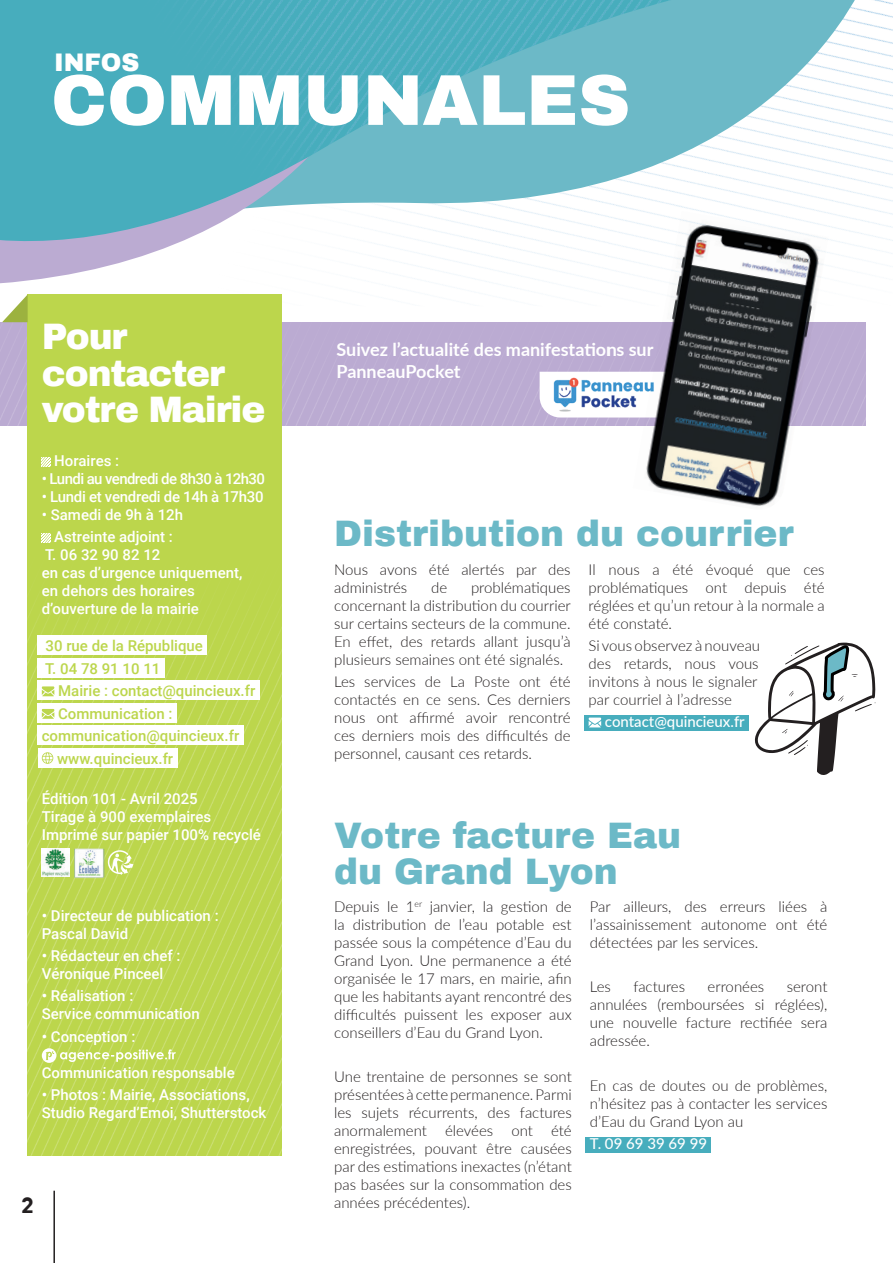
<style>
.page{position:relative;width:893px;height:1263px;background:#fff}
.page>*{position:absolute;margin:0;border:0;box-sizing:border-box;transform-origin:0 0}
.t1{font:900 72px "Archivo";color:#fff}
.t2{font:900 36px/36px "Archivo";color:#6cb9c7}
.t3{font:900 36px/36px "Archivo";letter-spacing:-.03em;color:#fff}
.t4{font:900 24.9px "Archivo";color:#fff}
.t5{font:700 21px "Arvo";color:#231f20}
.t6{font:700 18px/21.6px "Lato";color:#fff}
.t7{font:300 15px/18px "Lato";color:#231f20;text-align:justify}
.t8{font:500 15px/18px "Roboto";color:#fff}
.t9{font:500 15px/22.5px "Roboto";color:#bcd64c}
.t10{font:500 15px "Lato";color:#fff}
.t11{font:500 15px "Roboto";letter-spacing:-.04em;color:#fff}
.t12{font:500 15px "Roboto";letter-spacing:-.02em;color:#fff}
.s1{font-weight:700}
</style>
<div class="page">
<div style="left:0;top:322px;width:865px;height:104px;background:#bbabd2"></div>
<hr style="left:53px;top:1191px;width:2px;height:72px;background:#231f20">
<svg style="left:372px;top:0;width:496px;height:280px"></svg>
<svg style="left:0;top:250px;width:367px;height:112px"></svg>
<div style="left:584px;top:715px;width:165px;height:15px;background:#47adbd"></div>
<svg style="left:589px;top:718px;width:12px;height:9px"></svg>
<div style="left:586px;top:1137px;width:125px;height:15px;background:#47adbd"></div>
<img style="left:28px;top:294px;width:254px;height:862px">
<div style="left:38px;top:635px;width:169px;height:20px;background:#fff"></div>
<div style="left:38px;top:658px;width:127px;height:20px;background:#fff"></div>
<div style="left:38px;top:680px;width:222px;height:20px;background:#fff"></div>
<div style="left:38px;top:703px;width:139px;height:20px;background:#fff"></div>
<div style="left:38px;top:725px;width:206px;height:20px;background:#fff"></div>
<div style="left:38px;top:748px;width:140px;height:20px;background:#fff"></div>
<svg style="left:42px;top:458px;width:9px;height:8px"></svg>
<svg style="left:42px;top:534px;width:9px;height:8px"></svg>
<svg style="left:42px;top:686px;width:12px;height:10px"></svg>
<svg style="left:42px;top:709px;width:12px;height:10px"></svg>
<svg style="left:42px;top:752px;width:11px;height:12px"></svg>
<img style="left:42px;top:849px;width:28px;height:27px">
<img style="left:73px;top:847px;width:31px;height:31px">
<svg style="left:108px;top:850px;width:25px;height:25px"></svg>
<svg style="left:42px;top:1048px;width:134px;height:15px"></svg>
<svg style="left:0;top:0;width:821px;height:250px"></svg>
<img style="left:0;top:0;width:671px;height:244px">
<svg style="left:540px;top:230px;width:93px;height:196px"></svg>
<img style="left:633px;top:211px;width:195px;height:295px">
<svg style="left:2px;top:294px;width:26px;height:28px"></svg>
<img style="left:551px;top:373px;width:107px;height:43px">
<svg style="left:754px;top:642px;width:122px;height:133px"></svg>
<h3 class="t4" style="left:54px;top:47px;width:87px">INFOS</h3>
<h1 class="t1" style="left:51px;top:56px;width:581px">COMMUNALES</h1>
<h2 class="t3" style="left:42px;top:319px;width:225px">Pour contacter votre Mairie</h2>
<p class="t8" style="left:54px;top:451px;width:66px">Horaires :</p>
<p class="t11" style="left:42px;top:468px;width:225px">• Lundi au vendredi de 8h30 à 12h30</p>
<p class="t12" style="left:42px;top:486px;width:223px">• Lundi et vendredi de 14h à 17h30</p>
<p class="t8" style="left:42px;top:503px;width:143px;line-height:22.2px;text-align:center">• Samedi de 9h à 12h<br>Astreinte adjoint :</p>
<p class="t8" style="left:42px;top:545px;width:202px">T. 06 32 90 82 12<br>en cas d’urgence uniquement, en dehors des horaires d’ouverture de la mairie</p>
<p class="t9" style="left:45px;top:634px;width:159px">30 rue de la République<br>T. 04 78 91 10 11</p>
<p class="t9" style="left:58px;top:679px;width:199px">Mairie : contact@quincieux.fr</p>
<p class="t9" style="left:58px;top:702px;width:116px">Communication :</p>
<p class="t9" style="left:42px;top:724px;width:199px">communication@quincieux.fr</p>
<p class="t9" style="left:57px;top:747px;width:118px">www.quincieux.fr</p>
<p class="t8" style="left:42px;top:789px;width:221px">Édition 101 - Avril 2025<br>Tirage à 900 exemplaires<br>Imprimé sur papier 100% recyclé</p>
<p class="t8" style="left:42px;top:906px;width:178px"><span class="s1">•</span> Directeur de publication :<br>Pascal David</p>
<p class="t8" style="left:42px;top:946px;width:140px"><span class="s1">•</span> Rédacteur en chef :<br>Véronique Pinceel</p>
<p class="t8" style="left:42px;top:986px;width:160px"><span class="s1">•</span> Réalisation :<br>Service communication</p>
<p class="t8" style="left:42px;top:1027px;width:95px"><span class="s1">•</span> Conception :</p>
<p class="t8" style="left:42px;top:1063px;width:194px">Communication responsable</p>
<p class="t8" style="left:42px;top:1085px;width:226px"><span class="s1">•</span> Photos : Mairie, Associations,<br>Studio Regard’Emoi, Shutterstock</p>
<h3 class="t5" style="left:21px;top:1192px;width:14px">2</h3>
<p class="t6" style="left:336px;top:338px;width:318px">Suivez l’actualité des manifestations sur<br>PanneauPocket</p>
<h2 class="t2" style="left:334px;top:515px;width:461px">Distribution du courrier</h2>
<p class="t7" style="left:334px;top:560px;width:238px">Nous avons été alertés par des administrés</p>
<p class="t7" style="left:589px;top:560px;width:238px">Il nous a été évoqué que ces problématiques ont depuis été réglées et qu’un retour à la normale a été constaté.</p>
<p class="t7" style="left:589px;top:636px;width:173px;text-align:left">Si vous observez à nouveau des retards, nous vous invitons à nous le signaler par courriel à l’adresse</p>
<p class="t10" style="left:605px;top:711px;width:141px">contact@quincieux.fr</p>
<p class="t7" style="left:334px;top:578px;width:238px;text-indent:137px">problématiques concernant la distribution du courrier sur certains secteurs de la commune.<br>En effet, des retards allant jusqu’à plusieurs semaines ont été signalés.</p>
<p class="t7" style="left:334px;top:672px;width:238px">Les services de La Poste ont été contactés en ce sens. Ces derniers nous ont affirmé avoir rencontré ces derniers mois des difficultés de personnel, causant ces retards.</p>
<p class="t7" style="left:431px;top:578px;width:18px">de</p>
<h2 class="t2" style="left:334px;top:818px;width:348px">Votre facture Eau du Grand Lyon</h2>
<p class="t7" style="left:334px;top:897px;width:239px">Depuis le 1<sup>er</sup> janvier, la gestion de la distribution de l’eau potable est passée sous la compétence d’Eau du Grand Lyon. Une permanence a été organisée le 17 mars, en mairie, afin que les habitants ayant rencontré des difficultés puissent les exposer aux conseillers d’Eau du Grand Lyon.</p>
<p class="t7" style="left:334px;top:1067px;width:239px">Une trentaine de personnes se sont présentées à cette permanence. Parmi les sujets récurrents, des factures anormalement élevées ont été enregistrées, pouvant être causées par des estimations inexactes (n’étant pas basées sur la consommation des années précédentes).</p>
<p class="t7" style="left:590px;top:897px;width:239px">Par ailleurs, des erreurs liées à l’assainissement autonome ont été détectées par les services.</p>
<p class="t7" style="left:590px;top:977px;width:23px">Les</p>
<p class="t7" style="left:633px;top:977px;width:53px">factures</p>
<p class="t7" style="left:708px;top:977px;width:58px">erronées</p>
<p class="t7" style="left:590px;top:977px;width:239px;text-indent:197px">seront annulées (remboursées si réglées), une nouvelle facture rectifiée sera adressée.</p>
<p class="t7" style="left:590px;top:1076px;width:239px">En cas de doutes ou de problèmes, n’hésitez pas à contacter les services d’Eau du Grand Lyon au</p>
<p class="t10" style="left:590px;top:1133px;width:119px">T. 09 69 39 69 99</p>
</div>
